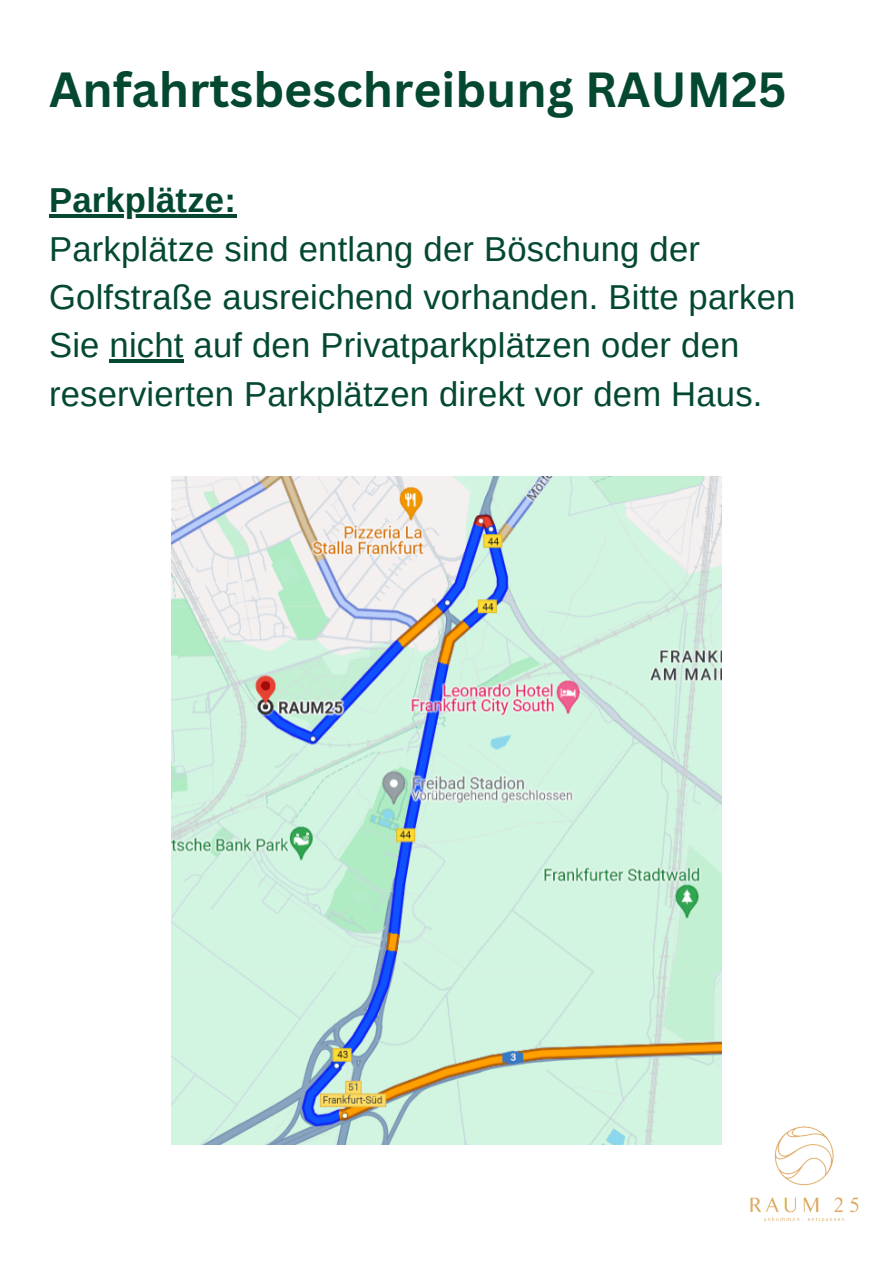
<style>
.page{position:relative;width:894px;height:1264px;background:#fff}
.page>*{position:absolute;margin:0;border:0;box-sizing:border-box;transform-origin:0 0}
.t1{font:700 48px "Canva Sans";color:#04492f}
.t2{font:34.65px/48.3px "Arimo";letter-spacing:.005em;color:#04492f}
.t3{font:700 34.65px "Arimo";letter-spacing:.005em;color:#04492f}
</style>
<div class="page">
<img style="left:750px;top:1126px;width:109px;height:96px">
<hr style="left:49px;top:214px;width:187px;height:4px;background:#04492f">
<hr style="left:109px;top:360px;width:75px;height:3px;background:#04492f">
<img style="left:172px;top:476px;width:549px;height:668px">
<p class="t1" style="left:49px;top:55px;width:738px">Anfahrtsbeschreibung RAUM25</p>
<p class="t3" style="left:49px;top:181px;width:188px">Parkplätze:</p>
<p class="t2" style="left:49px;top:224px;width:747px">Parkplätze sind entlang der Böschung der Golfstraße ausreichend vorhanden. Bitte parken Sie nicht auf den Privatparkplätzen oder den reservierten Parkplätzen direkt vor dem Haus.</p>
</div>
